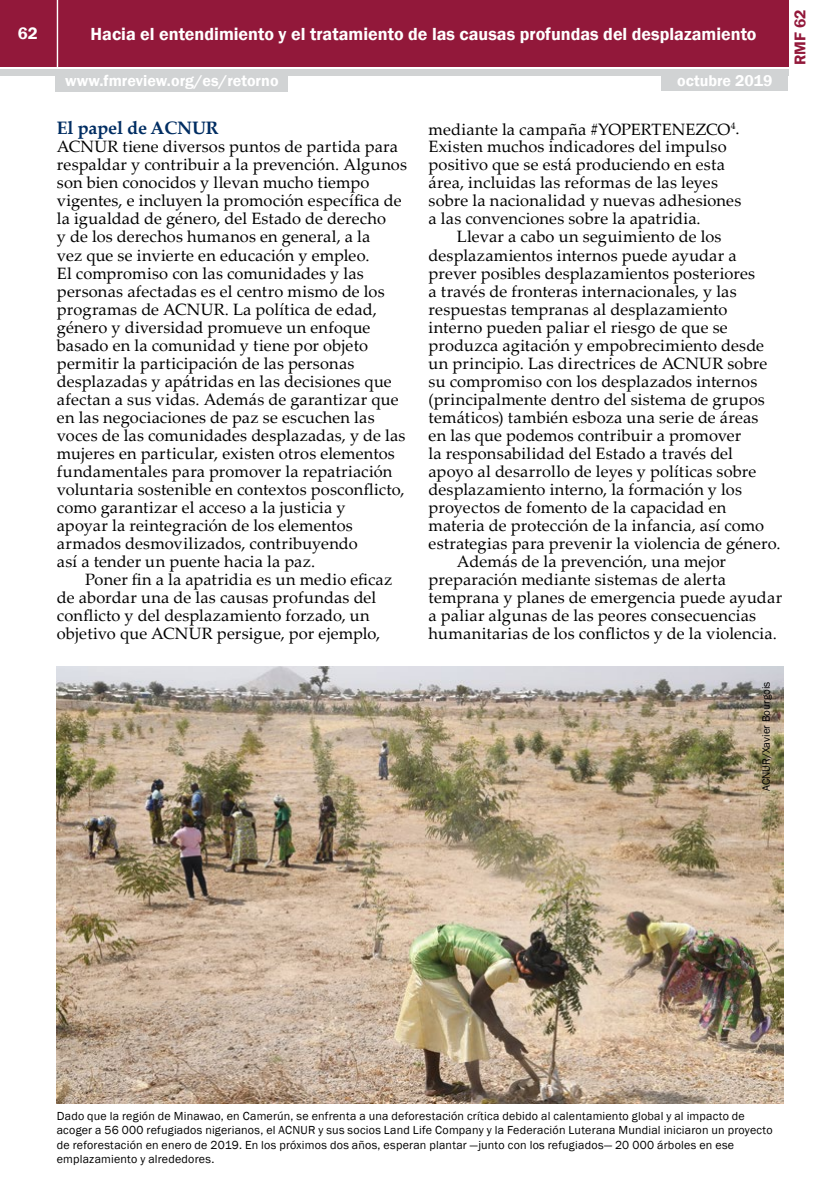
<style>
.page{position:relative;width:840px;height:1191px;background:#fff}
.page>*{position:absolute;margin:0;border:0;box-sizing:border-box;transform-origin:0 0}
.t1{font:600 18px "Franklin Gothic";color:#fff}
.t2{font:700 18px "Palatino Linotype";letter-spacing:-.01em;color:#002d62}
.t3{font:600 17px "Franklin Gothic";color:#fff}
.t4{font:16.4px/18px "Palatino Linotype";letter-spacing:.01em;color:#000}
.t5{font:600 16px "Franklin Gothic";color:#fff}
.t6{font:600 16px "Franklin Gothic";color:#92183a}
.t7{font:12px/14.4px "Franklin Gothic";letter-spacing:.015em;color:#000}
.t8{font:11px "Franklin Gothic";color:#000}
</style>
<div class="page">
<div style="left:0;top:0;width:787px;height:66px;background:#92183a"></div>
<div style="left:0;top:69px;width:787px;height:6px;background:#d1d3d4"></div>
<hr style="left:57px;top:0;width:1px;height:67px;background:#fff">
<div style="left:661px;top:73px;width:126px;height:18px;background:#d1d3d4"></div>
<div style="left:55px;top:74px;width:233px;height:18px;background:#d1d3d4"></div>
<img style="left:57px;top:666px;width:725px;height:437px">
<p class="t3" style="left:18px;top:23px;width:21px">62</p>
<p class="t1" style="left:90px;top:23px;width:667px">Hacia el entendimiento y el tratamiento de las causas profundas del desplazamiento</p>
<p class="t5" style="left:65px;top:71px;width:215px">www.fmreview.org/es/retorno</p>
<p class="t5" style="left:677px;top:71px;width:97px">octubre 2019</p>
<p class="t2" style="left:57px;top:115px;width:163px">El papel de ACNUR</p>
<p class="t4" style="left:57px;top:137px;width:351px">ACNUR tiene diversos puntos de partida para respaldar y contribuir a la prevención. Algunos son bien conocidos y llevan mucho tiempo vigentes, e incluyen la promoción específica de la igualdad de género, del Estado de derecho<br>y de los derechos humanos en general, a la<br>vez que se invierte en educación y empleo.<br>El compromiso con las comunidades y las personas afectadas es el centro mismo de los programas de ACNUR. La política de edad, género y diversidad promueve un enfoque basado en la comunidad y tiene por objeto permitir la participación de las personas desplazadas y apátridas en las decisiones que afectan a sus vidas. Además de garantizar que en las negociaciones de paz se escuchen las voces de las comunidades desplazadas, y de las mujeres en particular, existen otros elementos fundamentales para promover la repatriación voluntaria sostenible en contextos posconflicto, como garantizar el acceso a la justicia y<br>apoyar la reintegración de los elementos armados desmovilizados, contribuyendo<br>así a tender un puente hacia la paz.</p>
<p class="t4" style="left:57px;top:569px;width:337px;text-indent:28px">Poner fin a la apatridia es un medio eficaz de abordar una de las causas profundas del conflicto y del desplazamiento forzado, un objetivo que ACNUR persigue, por ejemplo,</p>
<p class="t4" style="left:428px;top:119px;width:314px">mediante la campaña #YOPERTENEZCO<sup>4</sup>.<br>Existen muchos indicadores del impulso positivo que se está produciendo en esta área, incluidas las reformas de las leyes sobre la nacionalidad y nuevas adhesiones a las convenciones sobre la apatridia.</p>
<p class="t4" style="left:456px;top:227px;width:266px">Llevar a cabo un seguimiento de los</p>
<p class="t4" style="left:428px;top:245px;width:309px">desplazamientos internos puede ayudar a</p>
<p class="t4" style="left:428px;top:263px;width:328px">prever posibles desplazamientos posteriores</p>
<p class="t4" style="left:428px;top:281px;width:309px">a través de fronteras internacionales, y las</p>
<p class="t4" style="left:428px;top:299px;width:300px">respuestas tempranas al desplazamiento</p>
<p class="t4" style="left:428px;top:317px;width:300px">interno pueden paliar el riesgo de que se</p>
<p class="t4" style="left:428px;top:335px;width:337px">produzca agitación y empobrecimiento desde</p>
<p class="t4" style="left:428px;top:353px;width:340px">un principio. Las directrices de ACNUR sobre</p>
<p class="t4" style="left:428px;top:371px;width:330px">su compromiso con los desplazados internos</p>
<p class="t4" style="left:428px;top:389px;width:337px">(principalmente dentro del sistema de grupos</p>
<p class="t4" style="left:428px;top:407px;width:331px">temáticos) también esboza una serie de áreas</p>
<p class="t4" style="left:428px;top:425px;width:314px">en las que podemos contribuir a promover</p>
<p class="t4" style="left:428px;top:443px;width:306px">la responsabilidad del Estado a través del</p>
<p class="t4" style="left:428px;top:461px;width:329px">apoyo al desarrollo de leyes y políticas sobre</p>
<p class="t4" style="left:428px;top:479px;width:315px">desplazamiento interno, la formación y los</p>
<p class="t4" style="left:428px;top:497px;width:299px">proyectos de fomento de la capacidad en</p>
<p class="t4" style="left:428px;top:515px;width:337px">materia de protección de la infancia, así como</p>
<p class="t4" style="left:428px;top:533px;width:353px">estrategias para prevenir la violencia de género.</p>
<p class="t4" style="left:456px;top:551px;width:270px">Además de la prevención, una mejor</p>
<p class="t4" style="left:428px;top:569px;width:298px">preparación mediante sistemas de alerta</p>
<p class="t4" style="left:428px;top:587px;width:355px">temprana y planes de emergencia puede ayudar</p>
<p class="t4" style="left:428px;top:605px;width:329px">a paliar algunas de las peores consecuencias</p>
<p class="t4" style="left:428px;top:623px;width:349px">humanitarias de los conflictos y de la violencia.</p>
<p class="t6" style="left:789px;top:65px;width:57px;rotate:-90deg">RMF 62</p>
<p class="t8" style="left:758px;top:791px;width:111px;rotate:-90deg">ACNUR/Xavier Bourgois</p>
<p class="t7" style="left:57px;top:1109px;width:717px">Dado que la región de Minawao, en Camerún, se enfrenta a una deforestación crítica debido al calentamiento global y al impacto de acoger a 56 000 refugiados nigerianos, el ACNUR y sus socios Land Life Company y la Federación Luterana Mundial iniciaron un proyecto de reforestación en enero de 2019. En los próximos dos años, esperan plantar —junto con los refugiados— 20 000 árboles en ese emplazamiento y alrededores.</p>
</div>
